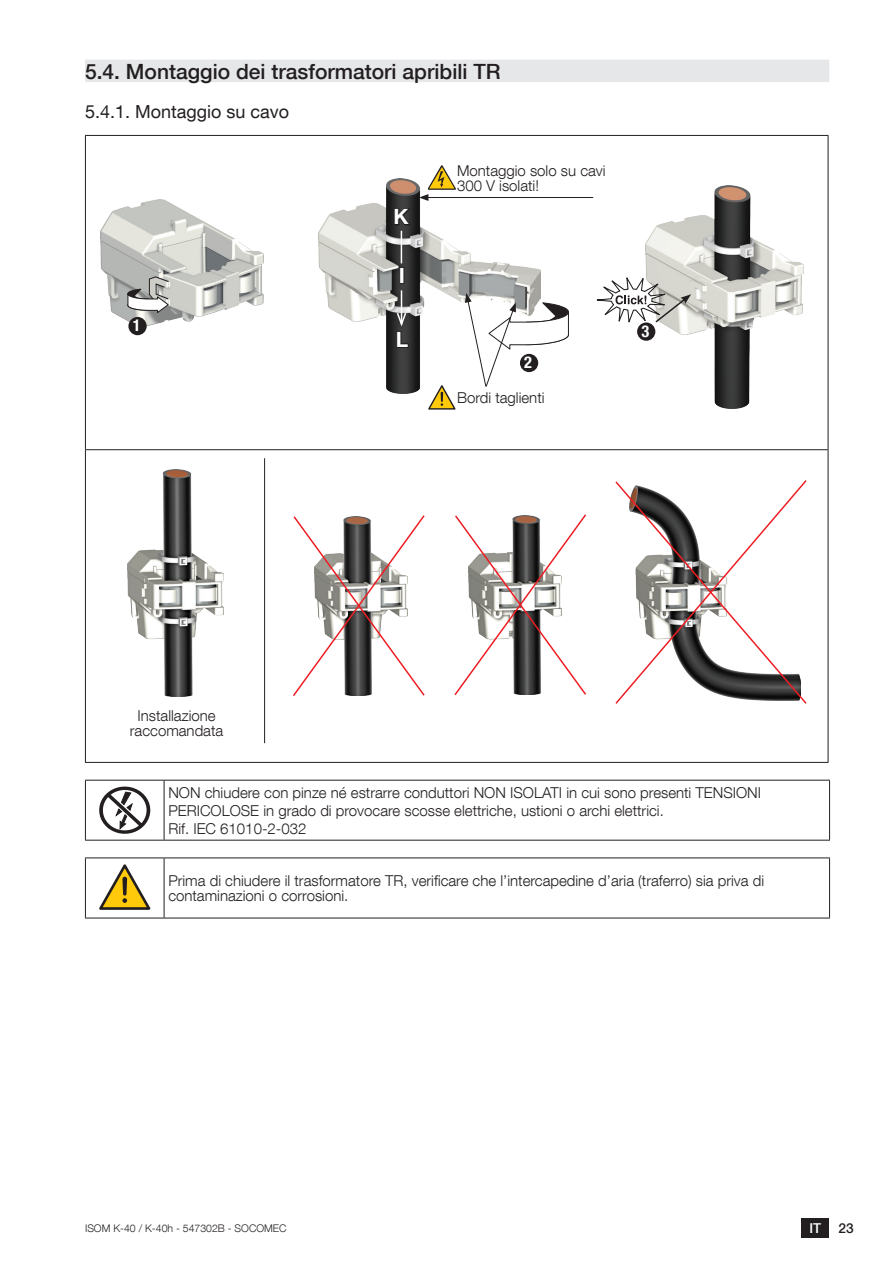
<style>
.page{position:relative;width:893px;height:1263px;background:#fff}
.page>*{position:absolute;margin:0;border:0;box-sizing:border-box;transform-origin:0 0}
.t1{font:500 21px "Helvetica Neue LT Com";color:#231f20}
.t2{font:700 21px "Helvetica Neue LT Com";color:#fff}
.t3{font:18px "Helvetica Neue LT Com";color:#231f20}
.t4{font:700 condensed 16.35px "Helvetica Neue LT Com";color:#fff}
.t5{font:300 15px/15px "Helvetica Neue LT Com";color:#231f20}
.t6{font:500 13.65px "Helvetica Neue LT Com";color:#fff}
.t7{font:500 13.65px "Helvetica Neue LT Com";color:#231f20}
.t8{font:300 10.5px "Helvetica Neue LT Com";color:#231f20}
</style>
<div class="page">
<div style="left:801px;top:1218px;width:28px;height:19px;background:#231f20"></div>
<div style="left:85px;top:60px;width:744px;height:22px;background:#e6e7e9"></div>
<hr style="left:85px;top:135px;width:743px;height:1px;background:#231f20">
<hr style="left:85px;top:136px;width:1px;height:313px;background:#231f20">
<hr style="left:828px;top:136px;width:1px;height:313px;background:#231f20">
<hr style="left:85px;top:449px;width:743px;height:1px;background:#231f20">
<hr style="left:85px;top:450px;width:1px;height:312px;background:#231f20">
<hr style="left:828px;top:450px;width:1px;height:312px;background:#231f20">
<hr style="left:85px;top:762px;width:743px;height:1px;background:#231f20">
<hr style="left:426px;top:197px;width:167px;height:1px;background:#231f20">
<svg style="left:433px;top:165px;width:18px;height:14px"></svg>
<img style="left:101px;top:200px;width:162px;height:126px">
<svg style="left:127px;top:276px;width:42px;height:38px"></svg>
<div style="left:128px;top:317px;width:19px;height:18px;background:#231f20;border-radius:50%"></div>
<img style="left:318px;top:179px;width:222px;height:214px">
<img style="left:645px;top:185px;width:158px;height:224px">
<svg style="left:393px;top:207px;width:20px;height:19px"></svg>
<div style="left:399px;top:267px;width:5px;height:17px;border:2px solid #231f20"></div>
<div style="left:394px;top:224px;width:15px;height:46px;background:#231f20;opacity:.75"></div>
<hr style="left:401px;top:231px;width:1px;height:32px;background:#fff">
<div style="left:390px;top:284px;width:23px;height:48px;background:#231f20;opacity:.75"></div>
<hr style="left:401px;top:290px;width:1px;height:34px;background:#fff">
<svg style="left:395px;top:311px;width:15px;height:38px"></svg>
<div style="left:637px;top:322px;width:18px;height:19px;background:#231f20;border-radius:50%"></div>
<svg style="left:596px;top:273px;width:95px;height:55px"></svg>
<svg style="left:428px;top:385px;width:28px;height:25px"></svg>
<svg style="left:465px;top:293px;width:104px;height:94px"></svg>
<hr style="left:264px;top:458px;width:1px;height:285px;background:#231f20">
<img style="left:127px;top:470px;width:97px;height:226px">
<svg style="left:293px;top:515px;width:132px;height:181px"></svg>
<svg style="left:454px;top:514px;width:132px;height:182px"></svg>
<svg style="left:615px;top:480px;width:192px;height:224px"></svg>
<hr style="left:85px;top:780px;width:79px;height:1px;background:#231f20">
<hr style="left:85px;top:780px;width:1px;height:60px;background:#231f20">
<hr style="left:164px;top:780px;width:666px;height:1px;background:#231f20">
<hr style="left:164px;top:780px;width:1px;height:60px;background:#231f20">
<hr style="left:829px;top:780px;width:1px;height:60px;background:#231f20">
<hr style="left:85px;top:840px;width:79px;height:1px;background:#231f20">
<hr style="left:164px;top:840px;width:666px;height:1px;background:#231f20">
<svg style="left:99px;top:786px;width:51px;height:48px"></svg>
<hr style="left:85px;top:857px;width:79px;height:1px;background:#231f20">
<hr style="left:85px;top:858px;width:1px;height:60px;background:#231f20">
<hr style="left:164px;top:857px;width:666px;height:1px;background:#231f20">
<hr style="left:164px;top:858px;width:1px;height:60px;background:#231f20">
<hr style="left:829px;top:858px;width:1px;height:60px;background:#231f20">
<hr style="left:85px;top:918px;width:79px;height:1px;background:#231f20">
<hr style="left:164px;top:918px;width:666px;height:1px;background:#231f20">
<svg style="left:99px;top:864px;width:51px;height:46px"></svg>
<h1 class="t1" style="left:85px;top:59px;width:417px">5.4. Montaggio dei trasformatori apribili TR</h1>
<p class="t3" style="left:85px;top:101px;width:206px">5.4. 1. Montaggio su cavo</p>
<p class="t4" style="left:133px;top:316px;width:9px">1</p>
<p class="t5" style="left:130px;top:708px;width:95px;text-align:center">Installazione raccomandata</p>
<h1 class="t2" style="left:394px;top:204px;width:17px">K</h1>
<h1 class="t2" style="left:399px;top:262px;width:8px">I</h1>
<h1 class="t2" style="left:396px;top:326px;width:14px">L</h1>
<p class="t5" style="left:457px;top:163px;width:150px">Montaggio solo su cavi<br>300 V isolati!</p>
<p class="t4" style="left:524px;top:353px;width:9px">2</p>
<p class="t5" style="left:457px;top:390px;width:89px">Bordi taglienti</p>
<p class="t4" style="left:641px;top:321px;width:9px">3</p>
<p class="t5" style="left:168px;top:783px;width:594px;line-height:18px">NON chiudere con pinze né estrarre conduttori NON ISOLATI in cui sono presenti TENSIONI<br>PERICOLOSE in grado di provocare scosse elettriche, ustioni o archi elettrici.<br>Rif. IEC 61010-2-032</p>
<p class="t5" style="left:168px;top:873px;width:597px">Prima di chiudere il trasformatore TR, verificare che l’intercapedine d’aria (traferro) sia priva di contaminazioni o corrosioni.</p>
<p class="t8" style="left:85px;top:1221px;width:203px">ISOM K-40 / K-40h - 547302B - SOCOMEC</p>
<p class="t6" style="left:809px;top:1220px;width:13px">IT</p>
<p class="t7" style="left:839px;top:1220px;width:17px">23</p>
</div>
